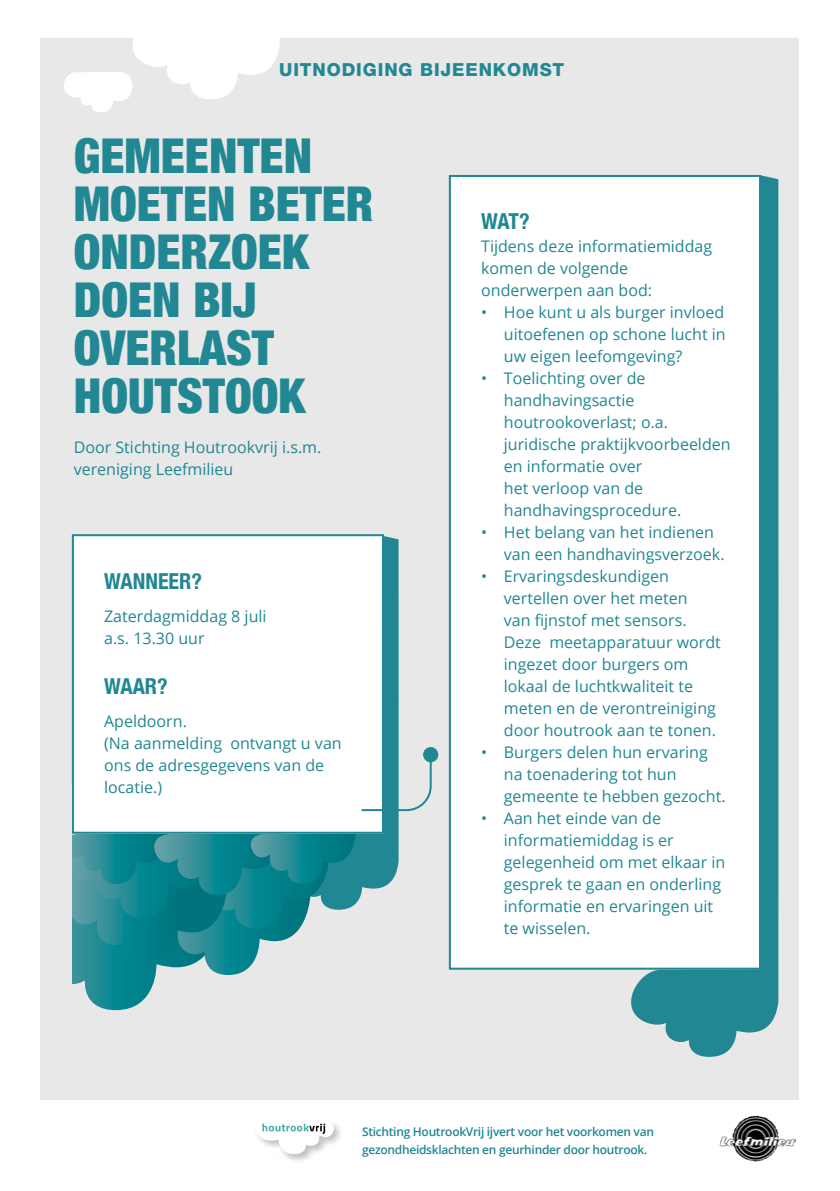
<style>
.page{position:relative;width:840px;height:1191px;background:#fff}
.page>*{position:absolute;margin:0;border:0;box-sizing:border-box;transform-origin:0 0}
.t1{font:900 condensed 48px/48px "Helvetica Neue";color:#218792}
.t2{font:700 condensed 22px "Helvetica Neue";color:#218792}
.t3{font:800 18px "Helvetica Neue CE";letter-spacing:.05em;color:#218792}
.t4{font:16px/22px "Open Sans";color:#218792}
.t5{font:600 12px/18px "Open Sans";letter-spacing:-.025em;color:#218792}
</style>
<div class="page">
<div style="left:31px;top:10px;width:777px;height:1090px;background:#e8e8e8"></div>
<svg style="left:64px;top:38px;width:216px;height:74px"></svg>
<div style="left:72px;top:534px;width:312px;height:299px;background:#fff;border:2px solid #218792"></div>
<svg style="left:257px;top:536px;width:141px;height:368px"></svg>
<svg style="left:72px;top:834px;width:283px;height:176px"></svg>
<div style="left:0;top:0;width:40px;height:1191px;background:#fff"></div>
<div style="left:798px;top:0;width:40px;height:1144px;background:#fff"></div>
<div style="left:448px;top:175px;width:312px;height:794px;background:#fff;border:2px solid #218792"></div>
<svg style="left:616px;top:175px;width:162px;height:881px"></svg>
<svg style="left:359px;top:752px;width:73px;height:60px"></svg>
<div style="left:423px;top:747px;width:15px;height:15px;background:#218792;border-radius:50%"></div>
<div style="left:0;top:0;width:839px;height:38px;background:#fff"></div>
<div style="left:253px;top:1119px;width:90px;height:44px;background:#000;opacity:.24"></div>
<svg style="left:254px;top:1120px;width:82px;height:34px"></svg>
<img style="left:719px;top:1115px;width:75px;height:46px">
<p class="t3" style="left:279px;top:58px;width:286px">UITNODIGING BIJEENKOMST</p>
<h1 class="t1" style="left:74px;top:129px;width:301px">GEMEENTEN<br>MOETEN BETER<br>ONDERZOEK<br>DOEN BIJ<br>OVERLAST<br>HOUTSTOOK</h1>
<p class="t4" style="left:74px;top:435px;width:249px">Door Stichting Houtrookvrij i.s.m. vereniging Leefmilieu</p>
<h2 class="t2" style="left:104px;top:562px;width:99px">WANNEER?</h2>
<p class="t4" style="left:104px;top:605px;width:164px">Zaterdagmiddag 8 juli a.s. 13.30 uur</p>
<h2 class="t2" style="left:104px;top:668px;width:65px">WAAR?</h2>
<p class="t4" style="left:104px;top:710px;width:239px">Apeldoorn.<br>(Na aanmelding ontvangt u van ons de adresgegevens van de locatie.)</p>
<h2 class="t2" style="left:481px;top:203px;width:50px">WAT?</h2>
<p class="t4" style="left:481px;top:234px;width:232px">Tijdens deze informatiemiddag komen de volgende onderwerpen aan bod:</p>
<p class="t4" style="left:503px;top:300px;width:223px;text-align:justify;text-indent:-23px">• Hoe kunt u als burger invloed uitoefenen op schone lucht in uw eigen leefomgeving?</p>
<p class="t4" style="left:503px;top:366px;width:228px;text-indent:-23px">• Toelichting over de handhavingsactie houtrookoverlast; o.a. juridische praktijkvoorbeelden en informatie over<br>het verloop van de handhavingsprocedure.</p>
<p class="t4" style="left:503px;top:520px;width:222px;text-indent:-23px">• Het belang van het indienen van een handhavingsverzoek.</p>
<p class="t4" style="left:503px;top:564px;width:218px;text-indent:-23px">• Ervaringsdeskundigen vertellen over het meten<br>van fijnstof met sensors.<br>Deze meetapparatuur wordt ingezet door burgers om lokaal de luchtkwaliteit te meten en de verontreiniging door houtrook aan te tonen.</p>
<p class="t4" style="left:503px;top:740px;width:223px;text-indent:-23px">• Burgers delen hun ervaring na toenadering tot hun gemeente te hebben gezocht.</p>
<p class="t4" style="left:503px;top:806px;width:223px;text-indent:-23px">• Aan het einde van de informatiemiddag is er gelegenheid om met elkaar in gesprek te gaan en onderling informatie en ervaringen uit te wisselen.</p>
<p class="t5" style="left:362px;top:1122px;width:293px">Stichting HoutrookVrij ijvert voor het voorkomen van gezondheidsklachten en geurhinder door houtrook.</p>
</div>
